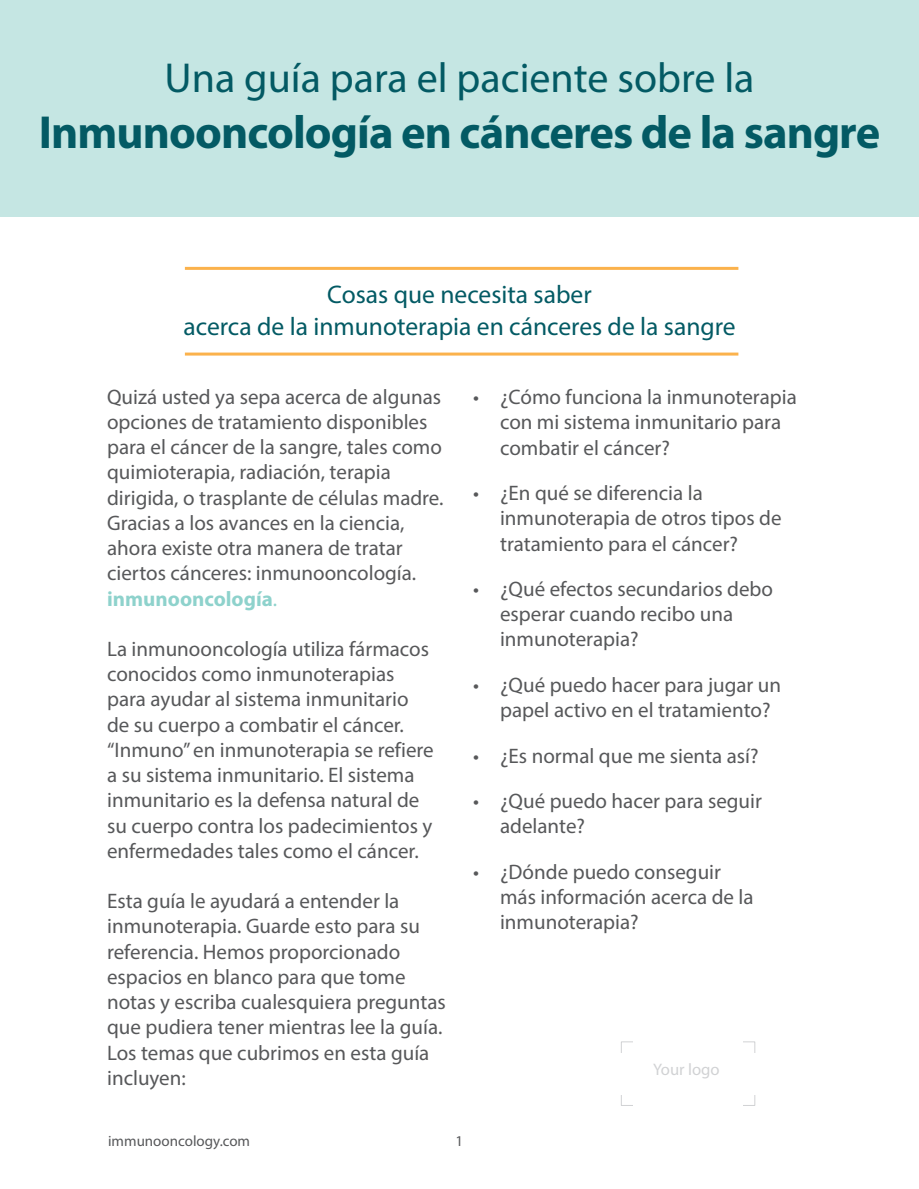
<style>
.page{position:relative;width:919px;height:1189px;background:#fff}
.page>*{position:absolute;margin:0;border:0;box-sizing:border-box;transform-origin:0 0}
.t1{font:700 46.5px "Myriad Pro";letter-spacing:-.02em;color:#035a64}
.t2{font:42px "Myriad Pro";color:#035a64}
.t3{font:25.5px/31.5px "Myriad Pro";color:#035a64;text-align:center}
.t4{font:21px/25.2px "Myriad Pro";color:#57585a}
.t5{font:16.65px "Myriad Pro";color:#d1d2d4}
.t6{font:15px "Myriad Pro";color:#57585a}
.s1{font-weight:700;color:#8ed2cc}
.s2{color:#8ed2cc}
</style>
<div class="page">
<div style="left:0;top:0;width:918px;height:217px;background:#c5e6e3"></div>
<hr style="left:185px;top:267px;width:553px;height:3px;background:#fbb24c">
<hr style="left:185px;top:352px;width:553px;height:3px;background:#fbb24c">
<div style="left:620px;top:1041px;width:134px;height:64px;border:1px solid #d1d2d4"></div>
<div style="left:632px;top:1084px;width:110px;height:22px;background:#fff"></div>
<div style="left:657px;top:1052px;width:103px;height:41px;background:#fff"></div>
<div style="left:619px;top:1052px;width:91px;height:41px;background:#fff"></div>
<div style="left:632px;top:1040px;width:110px;height:23px;background:#fff"></div>
<h2 class="t2" style="left:164px;top:52px;width:591px">Una guía para el paciente sobre la</h2>
<h1 class="t1" style="left:39px;top:102px;width:842px">Inmunooncología en cánceres de la sangre</h1>
<p class="t3" style="left:183px;top:278px;width:553px">Cosas que necesita saber<br>acerca de la inmunoterapia en cánceres de la sangre</p>
<p class="t4" style="left:107px;top:384px;width:338px">Quizá usted ya sepa acerca de algunas opciones de tratamiento disponibles para el cáncer de la sangre, tales como quimioterapia, radiación, terapia dirigida, o trasplante de células madre.<br>Gracias a los avances en la ciencia, ahora existe otra manera de tratar ciertos cánceres: inmunooncología. <span class="s1">inmunooncología</span><span class="s2">.</span></p>
<p class="t4" style="left:107px;top:636px;width:328px">La inmunooncología utiliza fármacos conocidos como inmunoterapias para ayudar al sistema inmunitario de su cuerpo a combatir el cáncer. “Inmuno” en inmunoterapia se refiere a su sistema inmunitario. El sistema inmunitario es la defensa natural de su cuerpo contra los padecimientos y enfermedades tales como el cáncer.</p>
<p class="t4" style="left:107px;top:888px;width:340px">Esta guía le ayudará a entender la inmunoterapia. Guarde esto para su referencia. Hemos proporcionado espacios en blanco para que tome notas y escriba cualesquiera preguntas que pudiera tener mientras lee la guía.<br>Los temas que cubrimos en esta guía incluyen:</p>
<p class="t4" style="left:500px;top:384px;width:298px;text-indent:-27px">• ¿Cómo funciona la inmunoterapia con mi sistema inmunitario para combatir el cáncer?</p>
<p class="t4" style="left:500px;top:480px;width:283px;text-indent:-27px">• ¿En qué se diferencia la inmunoterapia de otros tipos de tratamiento para el cáncer?</p>
<p class="t4" style="left:500px;top:576px;width:274px;text-indent:-27px">• ¿Qué efectos secundarios debo esperar cuando recibo una inmunoterapia?</p>
<p class="t4" style="left:500px;top:671px;width:282px;text-indent:-27px">• ¿Qué puedo hacer para jugar un papel activo en el tratamiento?</p>
<p class="t4" style="left:473px;top:742px;width:287px">• ¿Es normal que me sienta así?</p>
<p class="t4" style="left:500px;top:787px;width:263px;text-indent:-27px">• ¿Qué puedo hacer para seguir adelante?</p>
<p class="t4" style="left:500px;top:858px;width:255px;text-indent:-27px">• ¿Dónde puedo conseguir más información acerca de la inmunoterapia?</p>
<p class="t5" style="left:652px;top:1059px;width:68px">Your logo</p>
<p class="t6" style="left:108px;top:1131px;width:143px">immunooncology.com</p>
<p class="t6" style="left:455px;top:1131px;width:9px">1</p>
</div>
